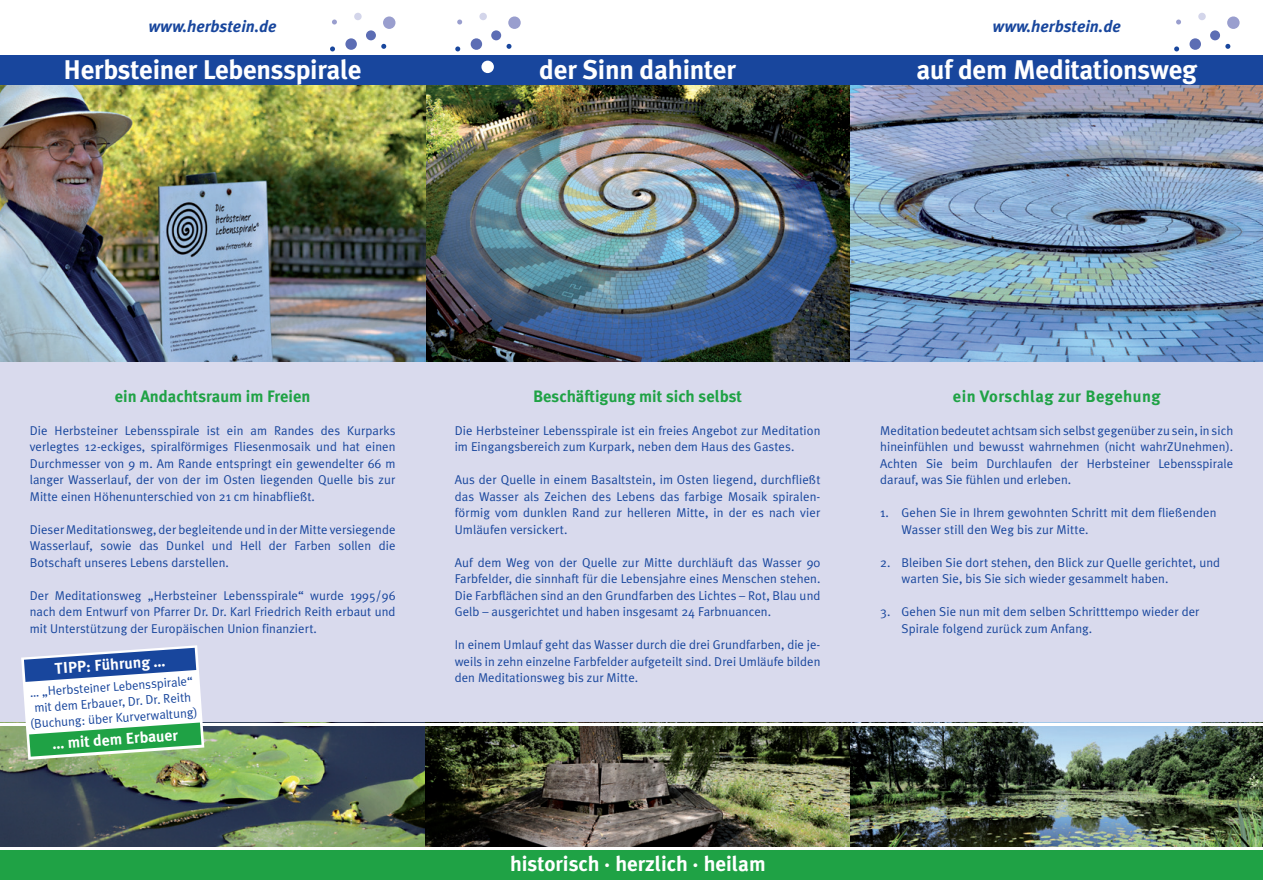
<style>
.page{position:relative;width:1263px;height:893px;background:#fff}
.page>*{position:absolute;margin:0;border:0;box-sizing:border-box;transform-origin:0 0}
.t1{font:700 27px "Meta Plus";letter-spacing:-.01em;color:#fff}
.t2{font:700 21px "Meta Plus";color:#fff}
.t3{font:700 16.5px "Meta Plus";color:#1fa245}
.t4{font:italic 700 16.5px "Meta Plus";color:#18469d}
.t5{font:700 16.5px "Meta Plus";letter-spacing:.025em;color:#1fa245}
.t6{font:700 15.75px "Meta Plus";color:#fff}
.t7{font:12.75px/16.5px "Meta Plus Normal";letter-spacing:.005em;color:#18469d;text-align:justify}
</style>
<div class="page">
<div style="left:0;top:65px;width:1263px;height:798px;background:#d9daed"></div>
<img style="left:0;top:726px;width:1263px;height:121px">
<img style="left:0;top:85px;width:1263px;height:276px">
<svg style="left:1176px;top:20px;width:5px;height:5px"></svg>
<svg style="left:1174px;top:46px;width:5px;height:5px"></svg>
<svg style="left:1225px;top:44px;width:5px;height:5px"></svg>
<div style="left:1198px;top:13px;width:8px;height:7px;background:#d3d5ea;border-radius:50%"></div>
<div style="left:1210px;top:30px;width:10px;height:10px;background:#5c6db4;border-radius:50%"></div>
<div style="left:1189px;top:38px;width:12px;height:12px;background:#5c6db4;border-radius:50%"></div>
<div style="left:1227px;top:16px;width:12px;height:13px;background:#999ece;border-radius:50%"></div>
<svg style="left:332px;top:20px;width:5px;height:5px"></svg>
<svg style="left:330px;top:46px;width:5px;height:5px"></svg>
<svg style="left:381px;top:44px;width:5px;height:5px"></svg>
<div style="left:354px;top:13px;width:8px;height:7px;background:#d3d5ea;border-radius:50%"></div>
<div style="left:366px;top:30px;width:10px;height:10px;background:#5c6db4;border-radius:50%"></div>
<div style="left:345px;top:38px;width:12px;height:12px;background:#5c6db4;border-radius:50%"></div>
<div style="left:383px;top:16px;width:12px;height:13px;background:#999ece;border-radius:50%"></div>
<div style="left:0;top:850px;width:1263px;height:30px;background:#1fa245"></div>
<div style="left:0;top:55px;width:1263px;height:30px;background:#18469d"></div>
<svg style="left:457px;top:20px;width:5px;height:5px"></svg>
<svg style="left:455px;top:46px;width:5px;height:5px"></svg>
<svg style="left:506px;top:44px;width:5px;height:5px"></svg>
<div style="left:479px;top:13px;width:8px;height:7px;background:#d3d5ea;border-radius:50%"></div>
<div style="left:491px;top:30px;width:10px;height:10px;background:#5c6db4;border-radius:50%"></div>
<div style="left:471px;top:38px;width:11px;height:12px;background:#5c6db4;border-radius:50%"></div>
<div style="left:481px;top:61px;width:13px;height:12px;background:#fff;border-radius:50%"></div>
<div style="left:508px;top:16px;width:13px;height:13px;background:#999ece;border-radius:50%"></div>
<hr style="left:0;top:723px;width:425px;height:3px;background:#fff">
<hr style="left:425px;top:723px;width:425px;height:3px;background:#fff">
<hr style="left:850px;top:723px;width:413px;height:3px;background:#fff">
<hr style="left:0;top:847px;width:1263px;height:3px;background:#fff">
<svg style="left:21px;top:645px;width:183px;height:115px;background:#a2c5c1"></svg>
<p class="t4" style="left:148px;top:16px;width:130px">www.herbstein.de</p>
<p class="t4" style="left:993px;top:17px;width:130px">www.herbstein.de</p>
<h1 class="t1" style="left:63px;top:54px;width:300px">Herbsteiner Lebensspirale</h1>
<h1 class="t1" style="left:539px;top:54px;width:198px">der Sinn dahinter</h1>
<h1 class="t1" style="left:916px;top:54px;width:282px">auf dem Meditationsweg</h1>
<p class="t3" style="left:115px;top:387px;width:197px">ein Andachtsraum im Freien</p>
<p class="t3" style="left:533px;top:387px;width:210px">Beschäftigung mit sich selbst</p>
<p class="t5" style="left:953px;top:387px;width:209px">ein Vorschlag zur Begehung</p>
<p class="t7" style="left:30px;top:422px;width:367px">Die Herbsteiner Lebensspirale ist ein am Randes des Kurparks verlegtes 12-eckiges, spiralförmiges Fliesenmosaik und hat einen Durchmesser von 9 m. Am Rande entspringt ein gewendelter 66 m langer Wasserlauf, der von der im Osten liegenden Quelle bis zur Mitte einen Höhenunterschied von 21 cm hinabfließt.</p>
<p class="t7" style="left:30px;top:521px;width:367px">Dieser Meditationsweg, der begleitende und in der Mitte versiegende Wasserlauf, sowie das Dunkel und Hell der Farben sollen die Botschaft unseres Lebens darstellen.</p>
<p class="t7" style="left:30px;top:587px;width:367px">Der Meditationsweg „Herbsteiner Lebensspirale“ wurde 1995/96 nach dem Entwurf von Pfarrer Dr. Dr. Karl Friedrich Reith erbaut und mit Unterstützung der Europäischen Union finanziert.</p>
<p class="t7" style="left:455px;top:422px;width:367px">Die Herbsteiner Lebensspirale ist ein freies Angebot zur Meditation im Eingangsbereich zum Kurpark, neben dem Haus des Gastes.</p>
<p class="t7" style="left:455px;top:471px;width:367px">Aus der Quelle in einem Basaltstein, im Osten liegend, durchfließt das Wasser als Zeichen des Lebens das farbige Mosaik spiralen&shy;förmig vom dunklen Rand zur helleren Mitte, in der es nach vier Umläufen versickert.</p>
<p class="t7" style="left:455px;top:554px;width:367px">Auf dem Weg von der Quelle zur Mitte durchläuft das Wasser 90<br>Farbfelder, die sinnhaft für die Lebensjahre eines Menschen stehen.<br>Die Farbflächen sind an den Grundfarben des Lichtes – Rot, Blau und Gelb – ausgerichtet und haben insgesamt 24 Farbnuancen.</p>
<p class="t7" style="left:455px;top:636px;width:367px">In einem Umlauf geht das Wasser durch die drei Grundfarben, die je&shy;weils in zehn einzelne Farbfelder aufgeteilt sind. Drei Umläufe bilden den Meditationsweg bis zur Mitte.</p>
<p class="t7" style="left:880px;top:422px;width:354px">Meditation bedeutet achtsam sich selbst gegenüber zu sein, in sich hineinfühlen und bewusst wahrnehmen (nicht wahrZUnehmen).<br>Achten Sie beim Durchlaufen der Herbsteiner Lebensspirale darauf, was Sie fühlen und erleben.</p>
<p class="t7" style="left:901px;top:505px;width:317px;text-indent:-21px">1. Gehen Sie in Ihrem gewohnten Schritt mit dem fließenden<br>Wasser still den Weg bis zur Mitte.</p>
<p class="t7" style="left:901px;top:554px;width:320px;text-indent:-21px">2. Bleiben Sie dort stehen, den Blick zur Quelle gerichtet, und warten Sie, bis Sie sich wieder gesammelt haben.</p>
<p class="t7" style="left:901px;top:603px;width:299px;text-indent:-21px">3. Gehen Sie nun mit dem selben Schritttempo wieder der<br>Spirale folgend zurück zum Anfang.</p>
<p class="t6" style="left:54px;top:659px;width:112px;rotate:-4deg">TIPP: Führung …</p>
<p class="t7" style="left:27px;top:684px;width:169px;line-height:15.8px;text-align:center;rotate:-4deg">… „Herbsteiner Lebensspirale“ mit dem Erbauer, Dr. Dr. Reith (Buchung: über Kurverwaltung)</p>
<p class="t6" style="left:52px;top:734px;width:127px;rotate:-4deg">… mit dem Erbauer</p>
<h2 class="t2" style="left:510px;top:852px;width:257px">historisch · herzlich · heilam</h2>
</div>
